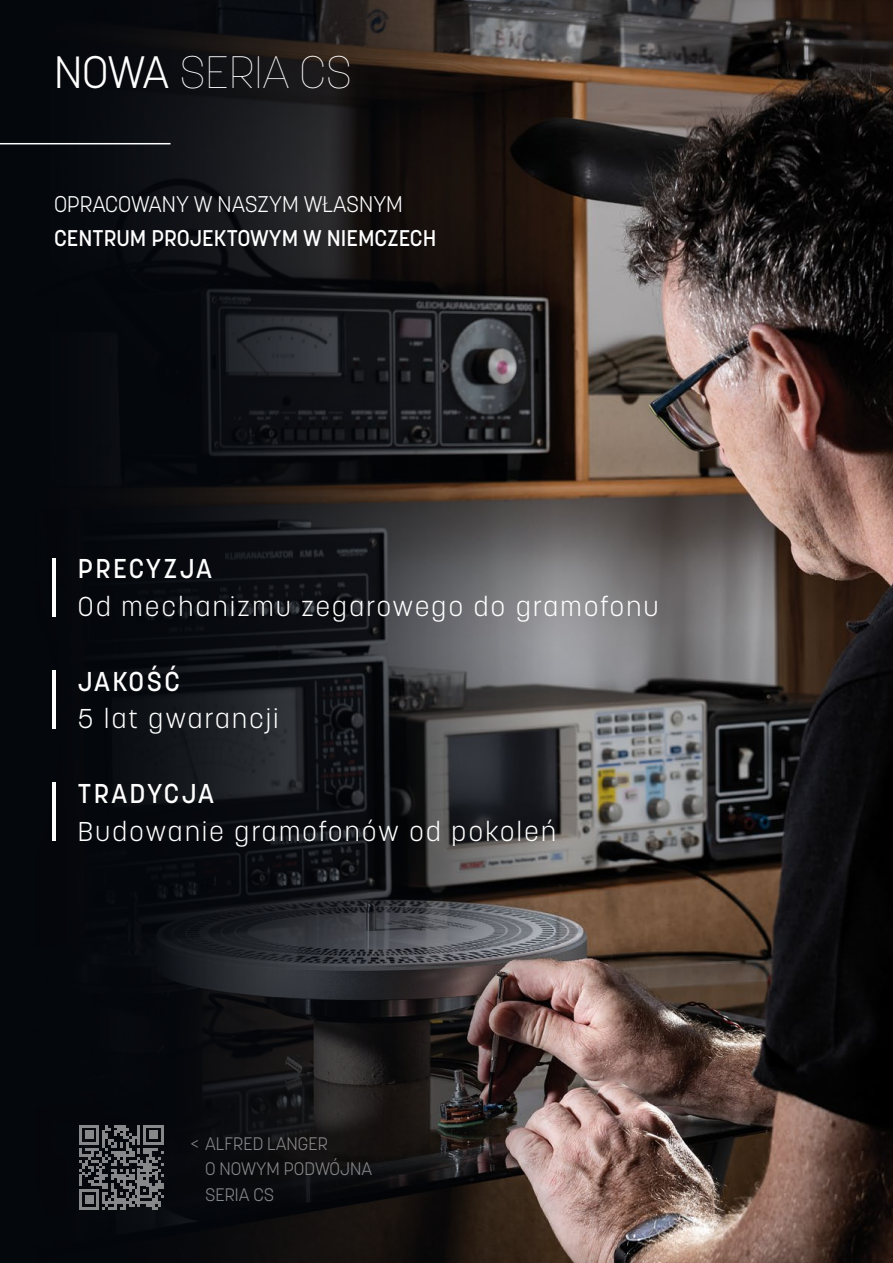
<style>
.page{position:relative;width:893px;height:1263px;background:#fff}
.page>*{position:absolute;margin:0;border:0;box-sizing:border-box;transform-origin:0 0}
.t1{font:100 45px "Korolev";color:#fff}
.t2{font:300 27px "Korolev";letter-spacing:.09em;color:#fff}
.t3{font:500 27px "Korolev";letter-spacing:.09em;color:#fff}
.t4{font:500 22.5px "Korolev";color:#fff}
.t5{font:300 22.5px "Korolev";color:#fff}
.t6{font:300 18px/25.5px "Korolev";color:#87888a}
.s1{font-weight:300}
</style>
<div class="page">
<img style="left:0;top:0;width:893px;height:1263px">
<hr style="left:0;top:143px;width:171px;height:1px;background:#fff">
<hr style="left:52px;top:558px;width:4px;height:58px;background:#fff">
<hr style="left:52px;top:670px;width:4px;height:58px;background:#fff">
<hr style="left:52px;top:782px;width:4px;height:59px;background:#fff">
<svg style="left:79px;top:1125px;width:85px;height:84px;background:#494a4e"></svg>
<h1 class="t1" style="left:54px;top:43px;width:300px"><span class="s1">NOWA</span> SERIA CS</h1>
<p class="t5" style="left:54px;top:190px;width:350px">OPRACOWANY W NASZYM WŁASNYM</p>
<p class="t4" style="left:54px;top:223px;width:384px">CENTRUM PROJEKTOWYM W NIEMCZECH</p>
<p class="t3" style="left:78px;top:552px;width:136px">PRECYZJA</p>
<p class="t2" style="left:78px;top:589px;width:582px">Od mechanizmu zegarowego do gramofonu</p>
<p class="t3" style="left:78px;top:664px;width:104px">JAKOŚĆ</p>
<p class="t2" style="left:78px;top:702px;width:202px">5 lat gwarancji</p>
<p class="t3" style="left:78px;top:777px;width:138px">TRADYCJA</p>
<p class="t2" style="left:78px;top:814px;width:480px">Budowanie gramofonów od pokoleń</p>
<p class="t6" style="left:205px;top:1131px;width:169px;text-indent:-14px">&lt; ALFRED LANGER<br>O NOWYM PODWÓJNA<br>SERIA CS</p>
</div>
